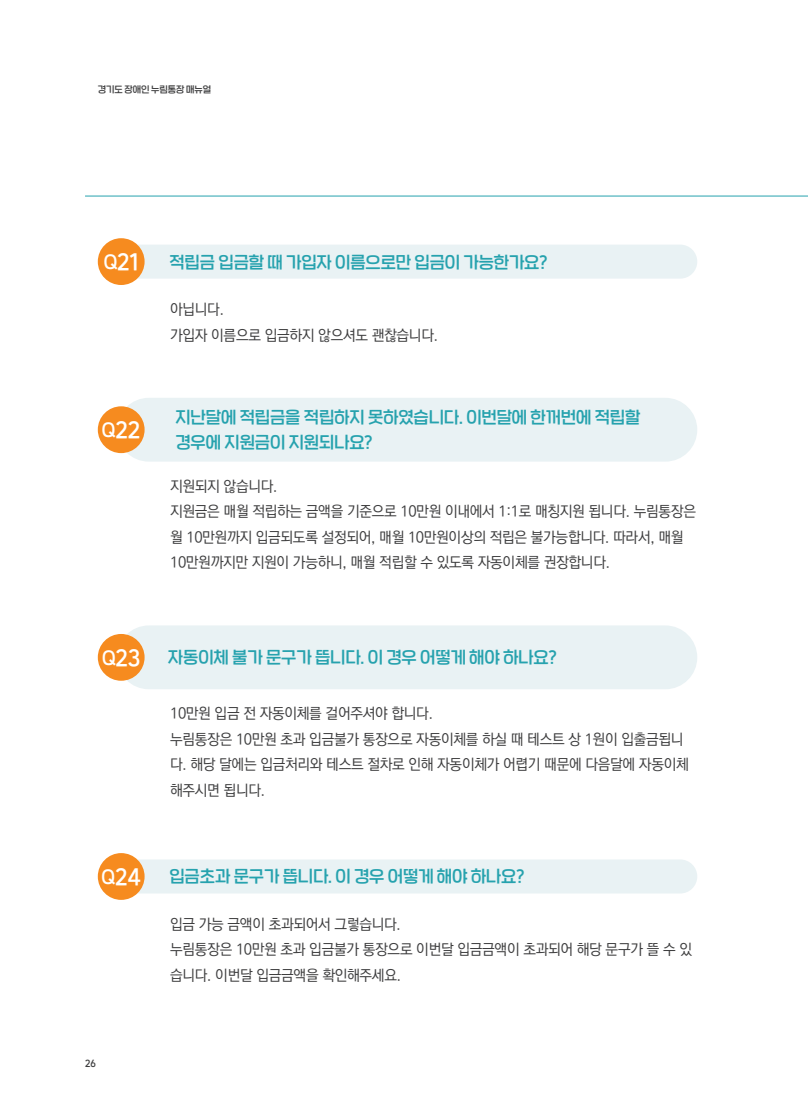
<style>
.page{position:relative;width:808px;height:1106px;background:#fff}
.page>*{position:absolute;margin:0;border:0;box-sizing:border-box;transform-origin:0 0}
.t1{font:21px "SD Nemony 2 c Basic Rg";color:#fff}
.t2{font:16.5px/25.5px "SD Nemony 2 c Basic Rg";color:#26a2ae}
.t3{font:15px/25.5px "Ko Pub World Dotum PM";letter-spacing:-.02em;color:#3e3e3f}
.t4{font:9px "SD Nemony 2 c Basic Rg";color:#3e3e3f}
.s1{font-size:18px}
</style>
<div class="page">
<div style="left:117px;top:244px;width:580px;height:35px;background:#e9f2f4;border-radius:17px"></div>
<div style="left:98px;top:238px;width:47px;height:47px;background:#f68b1f;border-radius:50%"></div>
<div style="left:117px;top:398px;width:580px;height:63px;background:#e9f2f4;border-radius:32px"></div>
<div style="left:98px;top:406px;width:47px;height:47px;background:#f68b1f;border-radius:50%"></div>
<div style="left:117px;top:625px;width:580px;height:64px;background:#e9f2f4;border-radius:32px"></div>
<div style="left:98px;top:634px;width:47px;height:46px;background:#f68b1f;border-radius:50%"></div>
<div style="left:117px;top:859px;width:580px;height:34px;background:#e9f2f4;border-radius:17px"></div>
<div style="left:98px;top:853px;width:47px;height:46px;background:#f68b1f;border-radius:50%"></div>
<hr style="left:85px;top:196px;width:723px;height:1px;background:#26a2ae">
<p class="t4" style="left:98px;top:82px;width:115px">경기도 장애인 누림통장 매뉴얼</p>
<p class="t1" style="left:104px;top:245px;width:36px"><span class="s1">Q</span>21</p>
<p class="t2" style="left:169px;top:248px;width:380px">적립금 입금할 때 가입자 이름으로만 입금이 가능한가요?</p>
<p class="t3" style="left:170px;top:297px;width:55px">아닙니다.</p>
<p class="t3" style="left:170px;top:323px;width:270px">가입자 이름으로 입금하지 않으셔도 괜찮습니다.</p>
<p class="t1" style="left:102px;top:413px;width:40px"><span class="s1">Q</span>22</p>
<p class="t2" style="left:175px;top:403px;width:466px">지난달에 적립금을 적립하지 못하였습니다. 이번달에 한꺼번에 적립할 경우에 지원금이 지원되나요?</p>
<p class="t3" style="left:170px;top:474px;width:109px">지원되지 않습니다.</p>
<p class="t3" style="left:170px;top:499px;width:527px">지원금은 매월 적립하는 금액을 기준으로 10만원 이내에서 1:1로 매칭지원 됩니다. 누림통장은 월 10만원까지 입금되도록 설정되어, 매월 10만원이상의 적립은 불가능합니다. 따라서, 매월<br>10만원까지만 지원이 가능하니, 매월 적립할 수 있도록 자동이체를 권장합니다.</p>
<p class="t1" style="left:102px;top:641px;width:40px"><span class="s1">Q</span>23</p>
<p class="t2" style="left:168px;top:643px;width:390px">자동이체 불가 문구가 뜹니다. 이 경우 어떻게 해야 하나요?</p>
<p class="t3" style="left:170px;top:701px;width:264px">10만원 입금 전 자동이체를 걸어주셔야 합니다.</p>
<p class="t3" style="left:170px;top:727px;width:520px">누림통장은 10만원 초과 입금불가 통장으로 자동이체를 하실 때 테스트 상 1원이 입출금됩니 다. 해당 달에는 입금처리와 테스트 절차로 인해 자동이체가 어렵기 때문에 다음달에 자동이체 해주시면 됩니다.</p>
<p class="t1" style="left:102px;top:860px;width:41px"><span class="s1">Q</span>24</p>
<p class="t2" style="left:169px;top:862px;width:356px">입금초과 문구가 뜹니다. 이 경우 어떻게 해야 하나요?</p>
<p class="t3" style="left:170px;top:912px;width:232px">입금 가능 금액이 초과되어서 그렇습니다.</p>
<p class="t3" style="left:170px;top:937px;width:523px">누림통장은 10만원 초과 입금불가 통장으로 이번달 입금금액이 초과되어 해당 문구가 뜰 수 있 습니다. 이번달 입금금액을 확인해주세요.</p>
<p class="t4" style="left:85px;top:1056px;width:12px">26</p>
</div>
